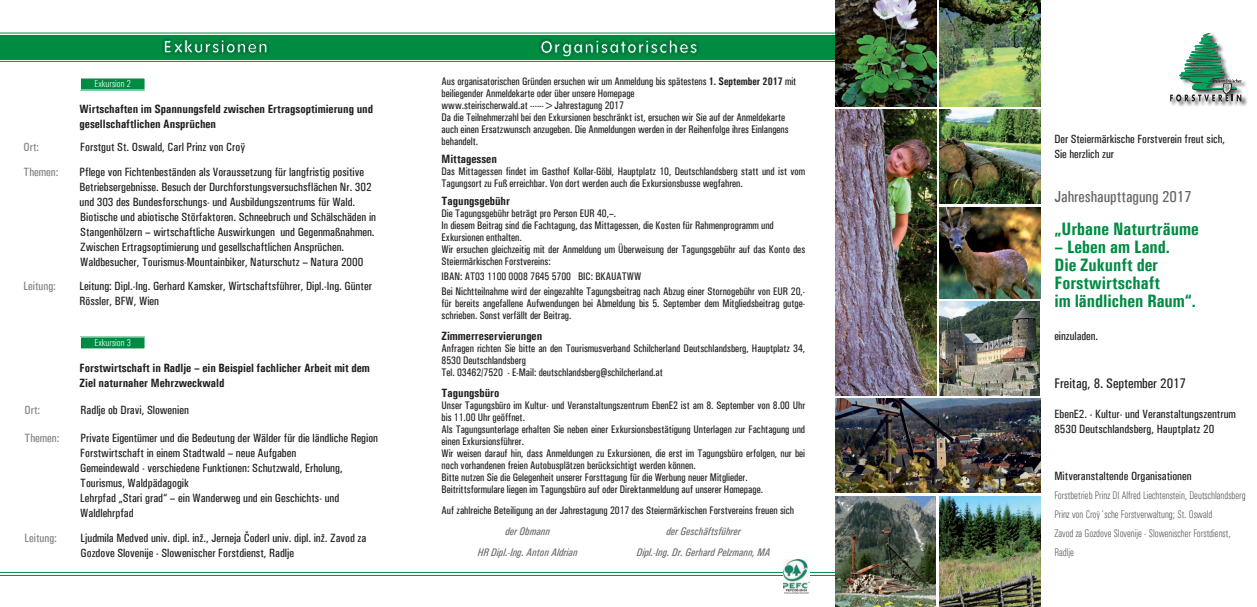
<style>
.page{position:relative;width:1257px;height:607px;background:#fff}
.page>*{position:absolute;margin:0;border:0;box-sizing:border-box;transform-origin:0 0}
.Fließtext{font:700 18px "Univers Condensed";color:#008b43}
.Fließtext-2{font:500 16px "Univers Condensed";color:#656568}
.Fließtext-3{font:500 14px "Univers Condensed";color:#231f20}
.Fließtext-4{font:500 12px/15px "Univers Condensed";color:#231f20}
.Exkursion{font:700 12px/15px "Univers Condensed";color:#231f20}
.Fließtext-5{font:500 12px "Univers Condensed";color:#828487}
.Fließtext-6{font:500 11px/12px "Univers Condensed";color:#231f20;scale:.95 1}
.Fließtext-7{font:300 condensed 11px/19px "Univers";color:#57585a;scale:.92 1}
.Fließtext-8{font:italic 500 11px "Univers Condensed";color:#6c6d70}
.t1{font:300 condensed 10px "Univers";color:#fff}
.s1{font-weight:700}
</style>
<div class="page">
<hr style="left:0;top:571px;width:835px;height:1px;background:#008b43">
<hr style="left:0;top:574px;width:835px;height:1px;background:#008b43">
<div style="left:80px;top:78px;width:65px;height:12px;background:#008b43"></div>
<div style="left:80px;top:336px;width:65px;height:12px;background:#008b43"></div>
<div style="left:0;top:35px;width:416px;height:24px;background:#008b43"></div>
<div style="left:416px;top:35px;width:419px;height:24px;background:#008b43"></div>
<hr style="left:0;top:61px;width:835px;height:1px;background:#008b43">
<hr style="left:0;top:32px;width:835px;height:1px;background:#008b43">
<div style="left:160px;top:36px;width:111px;height:21px;background:#231f20;opacity:.75"></div>
<svg style="left:164px;top:39px;width:103px;height:14px"></svg>
<div style="left:537px;top:37px;width:163px;height:24px;background:#008b43"></div>
<svg style="left:540px;top:39px;width:157px;height:18px"></svg>
<div style="left:1169px;top:33px;width:79px;height:75px;background:#231f20;opacity:.75"></div>
<img style="left:1175px;top:32px;width:71px;height:74px">
<svg style="left:1170px;top:79px;width:71px;height:22px"></svg>
<img style="left:835px;top:496px;width:100px;height:110px">
<img style="left:835px;top:398px;width:205px;height:94px">
<img style="left:835px;top:109px;width:101px;height:286px">
<img style="left:835px;top:0;width:101px;height:106px">
<img style="left:939px;top:0;width:101px;height:106px">
<img style="left:939px;top:110px;width:101px;height:93px">
<img style="left:939px;top:207px;width:101px;height:91px">
<img style="left:939px;top:301px;width:100px;height:94px">
<img style="left:784px;top:559px;width:25px;height:34px">
<img style="left:939px;top:496px;width:101px;height:110px">
<p class="t1" style="left:94px;top:78px;width:38px">Exkursion 2</p>
<p class="Exkursion" style="left:80px;top:101px;width:295px">Wirtschaften im Spannungsfeld zwischen Ertragsoptimierung und gesellschaftlichen Ansprüchen</p>
<p class="Fließtext-5" style="left:24px;top:140px;width:17px">Ort:</p>
<p class="Fließtext-4" style="left:80px;top:139px;width:166px">Forstgut St. Oswald, Carl Prinz von Croÿ</p>
<p class="Fließtext-5" style="left:24px;top:164px;width:36px">Themen:</p>
<p class="Fließtext-4" style="left:80px;top:164px;width:293px">Pflege von Fichtenbeständen als Voraussetzung für langfristig positive<br>Betriebsergebnisse. Besuch der Durchforstungsversuchsflächen Nr. 302 und 303 des Bundesforschungs- und Ausbildungszentrums für Wald.</p>
<p class="Fließtext-4" style="left:80px;top:209px;width:297px">Biotische und abiotische Störfaktoren. Schneebruch und Schälschäden in<br>Stangenhölzern – wirtschaftliche Auswirkungen und Gegenmaßnahmen.</p>
<p class="Fließtext-4" style="left:80px;top:239px;width:284px">Zwischen Ertragsoptimierung und gesellschaftlichen Ansprüchen.<br>Waldbesucher, Tourismus-Mountainbiker, Naturschutz – Natura 2000</p>
<p class="Fließtext-5" style="left:24px;top:278px;width:34px">Leitung:</p>
<p class="Fließtext-4" style="left:80px;top:278px;width:294px">Leitung: Dipl.-Ing. Gerhard Kamsker, Wirtschaftsführer, Dipl.-Ing. Günter<br>Rössler, BFW, Wien</p>
<p class="t1" style="left:94px;top:337px;width:38px">Exkursion 3</p>
<p class="Exkursion" style="left:80px;top:359px;width:292px">Forstwirtschaft in Radlje – ein Beispiel fachlicher Arbeit mit dem<br>Ziel naturnaher Mehrzweckwald</p>
<p class="Fließtext-5" style="left:25px;top:402px;width:17px">Ort:</p>
<p class="Fließtext-4" style="left:81px;top:401px;width:110px">Radlje ob Dravi, Slowenien</p>
<p class="Fließtext-5" style="left:25px;top:430px;width:36px">Themen:</p>
<p class="Fließtext-4" style="left:81px;top:429px;width:299px">Private Eigentümer und die Bedeutung der Wälder für die ländliche Region</p>
<p class="Fließtext-4" style="left:80px;top:444px;width:218px">Forstwirtschaft in einem Stadtwald – neue Aufgaben</p>
<p class="Fließtext-4" style="left:80px;top:459px;width:264px">Gemeindewald - verschiedene Funktionen: Schutzwald, Erholung,<br>Tourismus, Waldpädagogik</p>
<p class="Fließtext-4" style="left:80px;top:489px;width:260px">Lehrpfad „Stari grad“ – ein Wanderweg und ein Geschichts- und<br>Waldlehrpfad</p>
<p class="Fließtext-5" style="left:25px;top:530px;width:34px">Leitung:</p>
<p class="Fließtext-4" style="left:81px;top:529px;width:287px">Ljudmila Medved univ. dipl. inž., Jerneja Čoderl univ. dipl. inž. Zavod za<br>Gozdove Slovenije - Slowenischer Forstdienst, Radlje</p>
<p class="Fließtext-6" style="left:441px;top:75px;width:375px">Aus organisatorischen Gründen ersuchen wir um Anmeldung bis spätestens <span class="s1">1. September 2017</span> mit beiliegender Anmeldekarte oder über unsere Homepage<br>www.steirischerwald.at ------&gt;Jahrestagung 2017</p>
<p class="Fließtext-6" style="left:441px;top:111px;width:367px">Da die Teilnehmerzahl bei den Exkursionen beschränkt ist, ersuchen wir Sie auf der Anmeldekarte auch einen Ersatzwunsch anzugeben. Die Anmeldungen werden in der Reihenfolge ihres Einlangens behandelt.</p>
<p class="Exkursion" style="left:441px;top:151px;width:57px">Mittagessen</p>
<p class="Fließtext-6" style="left:441px;top:165px;width:384px">Das Mittagessen findet im Gasthof Kollar-Göbl, Hauptplatz 10, Deutschlandsberg statt und ist vom<br>Tagungsort zu Fuß erreichbar. Von dort werden auch die Exkursionsbusse wegfahren.</p>
<p class="Exkursion" style="left:441px;top:193px;width:70px">Tagungsgebühr</p>
<p class="Fließtext-6" style="left:441px;top:207px;width:185px">Die Tagungsgebühr beträgt pro Person EUR 40,–.</p>
<p class="Fließtext-6" style="left:441px;top:219px;width:351px">In diesem Beitrag sind die Fachtagung, das Mittagessen, die Kosten für Rahmenprogramm und</p>
<p class="Fließtext-6" style="left:441px;top:231px;width:86px">Exkursionen enthalten.</p>
<p class="Fließtext-6" style="left:441px;top:243px;width:384px">Wir ersuchen gleichzeitig mit der Anmeldung um Überweisung der Tagungsgebühr auf das Konto des<br>Steiermärkischen Forstvereins:</p>
<p class="Fließtext-6" style="left:441px;top:270px;width:212px">IBAN: AT03 1100 0008 7645 5700 BIC: BKAUATWW</p>
<p class="Fließtext-6" style="left:441px;top:285px;width:384px;text-align:justify">Bei Nichtteilnahme wird der eingezahlte Tagungsbeitrag nach Abzug einer Stornogebühr von EUR 20,- für bereits angefallene Aufwendungen bei Abmeldung bis 5. September dem Mitgliedsbeitrag gutge&shy;schrieben. Sonst verfällt der Beitrag.</p>
<p class="Exkursion" style="left:441px;top:328px;width:102px">Zimmerreservierungen</p>
<p class="Fließtext-6" style="left:441px;top:342px;width:384px">Anfragen richten Sie bitte an den Tourismusverband Schilcherland Deutschlandsberg, Hauptplatz 34,<br>8530 Deutschlandsberg</p>
<p class="Fließtext-6" style="left:441px;top:366px;width:234px">Tel. 03462/7520 - E-Mail: deutschlandsberg@schilcherland.at</p>
<p class="Exkursion" style="left:441px;top:385px;width:59px">Tagungsbüro</p>
<p class="Fließtext-6" style="left:441px;top:399px;width:384px">Unser Tagungsbüro im Kultur- und Veranstaltungszentrum EbenE2 ist am 8. September von 8.00 Uhr bis 11.00 Uhr geöffnet.</p>
<p class="Fließtext-6" style="left:441px;top:423px;width:384px">Als Tagungsunterlage erhalten Sie neben einer Exkursionsbestätigung Unterlagen zur Fachtagung und einen Exkursionsführer.</p>
<p class="Fließtext-6" style="left:441px;top:447px;width:384px">Wir weisen darauf hin, dass Anmeldungen zu Exkursionen, die erst im Tagungsbüro erfolgen, nur bei noch vorhandenen freien Autobusplätzen berücksichtigt werden können.</p>
<p class="Fließtext-6" style="left:441px;top:471px;width:324px">Bitte nutzen Sie die Gelegenheit unserer Forsttagung für die Werbung neuer Mitglieder.</p>
<p class="Fließtext-6" style="left:441px;top:483px;width:340px">Beitrittsformulare liegen im Tagungsbüro auf oder Direktanmeldung auf unserer Homepage.</p>
<p class="Fließtext-6" style="left:441px;top:504px;width:372px">Auf zahlreiche Beteiligung an der Jahrestagung 2017 des Steiermärkischen Forstvereins freuen sich</p>
<p class="Fließtext-8" style="left:505px;top:524px;width:46px">der Obmann</p>
<p class="Fließtext-8" style="left:666px;top:524px;width:76px">der Geschäftsführer</p>
<p class="Fließtext-8" style="left:477px;top:545px;width:101px">HR Dipl.-Ing. Anton Aldrian</p>
<p class="Fließtext-8" style="left:636px;top:545px;width:135px">Dipl.-Ing. Dr. Gerhard Pelzmann, MA</p>
<p class="Fließtext-4" style="left:1054px;top:131px;width:172px">Der Steiermärkische Forstverein freut sich,</p>
<p class="Fließtext-4" style="left:1054px;top:146px;width:61px">Sie herzlich zur</p>
<p class="Fließtext-2" style="left:1054px;top:186px;width:139px">Jahreshaupttagung 2017</p>
<p class="Fließtext" style="left:1054px;top:217px;width:146px">„Urbane Naturträume</p>
<p class="Fließtext" style="left:1054px;top:235px;width:117px">– Leben am Land.</p>
<p class="Fließtext" style="left:1054px;top:253px;width:105px">Die Zukunft der</p>
<p class="Fließtext" style="left:1054px;top:271px;width:107px">Forstwirtschaft</p>
<p class="Fließtext" style="left:1054px;top:289px;width:143px">im ländlichen Raum“.</p>
<p class="Fließtext-4" style="left:1054px;top:328px;width:45px">einzuladen.</p>
<p class="Fließtext-3" style="left:1054px;top:374px;width:133px">Freitag, 8. September 2017</p>
<p class="Fließtext-4" style="left:1054px;top:406px;width:183px">EbenE2. - Kultur- und Veranstaltungszentrum</p>
<p class="Fließtext-4" style="left:1054px;top:421px;width:161px">8530 Deutschlandsberg, Hauptplatz 20</p>
<p class="Fließtext-4" style="left:1054px;top:468px;width:139px">Mitveranstaltende Organisationen</p>
<p class="Fließtext-7" style="left:1054px;top:485px;width:210px">Forstbetrieb Prinz DI Alfred Liechtenstein, Deutschlandsberg</p>
<p class="Fließtext-7" style="left:1054px;top:504px;width:173px">Prinz von Croÿ´sche Forstverwaltung; St. Oswald</p>
<p class="Fließtext-7" style="left:1054px;top:523px;width:193px">Zavod za Gozdove Slovenije - Slowenischer Forstdienst,<br>Radlje</p>
</div>
